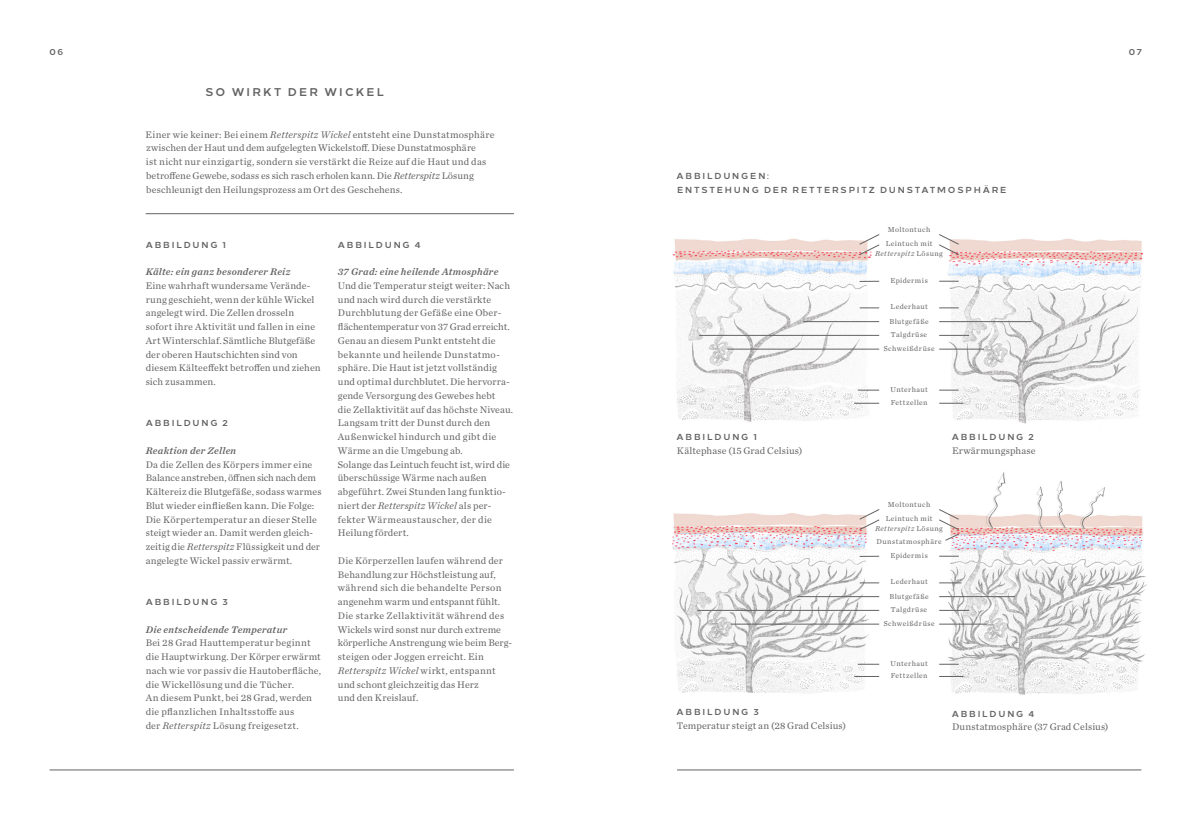
<style>
.page{position:relative;width:1191px;height:815px;background:#fff}
.page>*{position:absolute;margin:0;border:0;box-sizing:border-box;transform-origin:0 0}
.t1{font:700 11.25px "Loew";letter-spacing:.195em;color:#646363}
.t2{font:10px/13.8px "Chronicle Text G1";letter-spacing:.015em;color:#646363}
.t3{font:italic 10px "Chronicle Text G1 Semi";letter-spacing:.025em;color:#646363}
.t4{font:700 8.75px/13.8px "Loew";letter-spacing:.21em;color:#646363}
.t5{font:7.5px/13.9px "Chronicle Text G1";letter-spacing:.06em;color:#646363}
.t6{font:italic 7.5px "Chronicle Text G1";letter-spacing:.055em;color:#646363}
.s1{font-style:italic}
.s2{font-style:normal}
</style>
<div class="page">
<hr style="left:50px;top:770px;width:464px;height:1px;background:#646363">
<hr style="left:677px;top:770px;width:464px;height:1px;background:#646363">
<hr style="left:146px;top:213px;width:368px;height:1px;background:#646363">
<img style="left:672px;top:238px;width:201px;height:184px">
<img style="left:946px;top:238px;width:197px;height:186px">
<img style="left:672px;top:513px;width:201px;height:181px">
<img style="left:948px;top:472px;width:199px;height:223px">
<svg style="left:939px;top:234px;width:20px;height:21px"></svg>
<svg style="left:859px;top:234px;width:20px;height:21px"></svg>
<svg style="left:939px;top:281px;width:19px;height:1px"></svg>
<svg style="left:859px;top:281px;width:20px;height:1px"></svg>
<svg style="left:939px;top:308px;width:19px;height:1px"></svg>
<svg style="left:859px;top:308px;width:20px;height:1px"></svg>
<hr style="left:939px;top:321px;width:92px;height:1px;background:#646363">
<hr style="left:803px;top:321px;width:76px;height:1px;background:#646363">
<hr style="left:939px;top:335px;width:30px;height:1px;background:#646363">
<hr style="left:699px;top:335px;width:180px;height:1px;background:#646363">
<hr style="left:939px;top:349px;width:45px;height:1px;background:#646363">
<hr style="left:727px;top:349px;width:152px;height:1px;background:#646363">
<svg style="left:939px;top:390px;width:19px;height:1px"></svg>
<svg style="left:857px;top:390px;width:22px;height:1px"></svg>
<svg style="left:939px;top:403px;width:24px;height:1px"></svg>
<svg style="left:854px;top:403px;width:25px;height:1px"></svg>
<svg style="left:939px;top:583px;width:22px;height:1px"></svg>
<svg style="left:859px;top:583px;width:20px;height:1px"></svg>
<hr style="left:939px;top:596px;width:76px;height:1px;background:#646363">
<hr style="left:797px;top:596px;width:82px;height:1px;background:#646363">
<hr style="left:939px;top:610px;width:30px;height:1px;background:#646363">
<hr style="left:697px;top:610px;width:182px;height:1px;background:#646363">
<hr style="left:939px;top:624px;width:47px;height:1px;background:#646363">
<hr style="left:731px;top:624px;width:148px;height:1px;background:#646363">
<svg style="left:939px;top:664px;width:19px;height:1px"></svg>
<svg style="left:857px;top:664px;width:22px;height:1px"></svg>
<svg style="left:939px;top:676px;width:24px;height:1px"></svg>
<svg style="left:854px;top:676px;width:25px;height:1px"></svg>
<svg style="left:859px;top:509px;width:20px;height:21px"></svg>
<svg style="left:939px;top:556px;width:19px;height:1px"></svg>
<svg style="left:859px;top:556px;width:20px;height:1px"></svg>
<svg style="left:939px;top:509px;width:20px;height:32px"></svg>
<p class="t4" style="left:49px;top:44px;width:15px">06</p>
<p class="t4" style="left:1128px;top:44px;width:14px">07</p>
<p class="t1" style="left:205px;top:83px;width:180px">SO WIRKT DER WICKEL</p>
<p class="t2" style="left:146px;top:127px;width:350px">Einer wie keiner: Bei einem <span class="s1">Retterspitz Wickel</span> entsteht eine Dunstatmosphäre zwischen der Haut und dem aufgelegten Wickelstoff. Diese Dunstatmosphäre<br>ist nicht nur einzigartig, sondern sie verstärkt die Reize auf die Haut und das betroffene Gewebe, sodass es sich rasch erholen kann. Die <span class="s1">Retterspitz</span> Lösung beschleunigt den Heilungsprozess am Ort des Geschehens.</p>
<p class="t4" style="left:146px;top:237px;width:82px">ABBILDUNG 1</p>
<p class="t3" style="left:146px;top:264px;width:146px">Kälte: ein ganz besonderer Reiz</p>
<p class="t2" style="left:146px;top:278px;width:176px">Eine wahrhaft wundersame Verände&shy;rung geschieht, wenn der kühle Wickel angelegt wird. Die Zellen drosseln sofort ihre Aktivität und fallen in eine Art Winterschlaf. Sämtliche Blutgefäße der oberen Hautschichten sind von diesem Kälteeffekt betroffen und ziehen sich zusammen.</p>
<p class="t4" style="left:146px;top:416px;width:84px">ABBILDUNG 2</p>
<p class="t3" style="left:146px;top:443px;width:92px">Reaktion der Zellen</p>
<p class="t2" style="left:146px;top:457px;width:177px">Da die Zellen des Körpers immer eine Balance anstreben, öffnen sich nach dem Kältereiz die Blutgefäße, sodass warmes Blut wieder einfließen kann. Die Folge:<br>Die Körpertemperatur an dieser Stelle steigt wieder an. Damit werden gleich&shy;zeitig die <span class="s1">Retterspitz</span> Flüssigkeit und der angelegte Wickel passiv erwärmt.</p>
<p class="t4" style="left:146px;top:594px;width:84px">ABBILDUNG 3</p>
<p class="t3" style="left:146px;top:621px;width:143px">Die entscheidende Temperatur</p>
<p class="t2" style="left:146px;top:635px;width:177px">Bei 28 Grad Hauttemperatur beginnt die Hauptwirkung. Der Körper erwärmt nach wie vor passiv die Hautoberfläche, die Wickellösung und die Tücher.<br>An diesem Punkt, bei 28 Grad, werden die pflanzlichen Inhaltsstoffe aus<br>der <span class="s1">Retterspitz</span> Lösung freigesetzt.</p>
<p class="t4" style="left:338px;top:237px;width:84px">ABBILDUNG 4</p>
<p class="t3" style="left:338px;top:264px;width:162px">37 Grad: eine heilende Atmosphäre</p>
<p class="t2" style="left:338px;top:278px;width:177px">Und die Temperatur steigt weiter: Nach und nach wird durch die verstärkte Durchblutung der Gefäße eine Ober&shy;flächentemperatur von 37 Grad erreicht.<br>Genau an diesem Punkt entsteht die bekannte und heilende Dunstatmo&shy;sphäre. Die Haut ist jetzt vollständig und optimal durchblutet. Die hervorra&shy;gende Versorgung des Gewebes hebt<br>die Zellaktivität auf das höchste Niveau.<br>Langsam tritt der Dunst durch den Außenwickel hindurch und gibt die Wärme an die Umgebung ab.<br>Solange das Leintuch feucht ist, wird die überschüssige Wärme nach außen abgeführt. Zwei Stunden lang funktio&shy;niert der <span class="s1">Retterspitz Wickel</span> als per&shy;fekter Wärmeaustauscher, der die Heilung fördert.</p>
<p class="t2" style="left:338px;top:553px;width:176px">Die Körperzellen laufen während der Behandlung zur Höchstleistung auf, während sich die behandelte Person angenehm warm und entspannt fühlt.<br>Die starke Zellaktivität während des Wickels wird sonst nur durch extreme körperliche Anstrengung wie beim Berg&shy;steigen oder Joggen erreicht. Ein <span class="s1">Retterspitz Wickel</span> wirkt, entspannt und schont gleichzeitig das Herz<br>und den Kreislauf.</p>
<p class="t4" style="left:676px;top:168px;width:331px">ABBILDUNGEN:<br>ENTSTEHUNG DER RETTERSPITZ DUNSTATMOSPHÄRE</p>
<p class="t4" style="left:676px;top:430px;width:82px">ABBILDUNG 1</p>
<p class="t2" style="left:677px;top:443px;width:127px">Kältephase (15 Grad Celsius)</p>
<p class="t4" style="left:676px;top:705px;width:84px">ABBILDUNG 3</p>
<p class="t2" style="left:677px;top:718px;width:171px">Temperatur steigt an (28 Grad Celsius)</p>
<p class="t5" style="left:885px;top:222px;width:48px">Moltontuch<br>Leintuch mit</p>
<p class="t6" style="left:875px;top:248px;width:69px">Retterspitz <span class="s2">Lösung</span></p>
<p class="t5" style="left:890px;top:273px;width:39px">Epidermis</p>
<p class="t5" style="left:883px;top:299px;width:52px;text-align:center">Lederhaut<br>Blutgefäße<br>Talgdrüse<br>Schweißdrüse</p>
<p class="t5" style="left:890px;top:383px;width:39px;line-height:12.6px">Unterhaut<br>Fettzellen</p>
<p class="t4" style="left:951px;top:430px;width:84px">ABBILDUNG 2</p>
<p class="t2" style="left:952px;top:443px;width:85px">Erwärmungsphase</p>
<p class="t5" style="left:885px;top:497px;width:48px">Moltontuch<br>Leintuch mit</p>
<p class="t5" style="left:875px;top:521px;width:69px;text-align:center"><span class="s1">Retterspitz</span> Lösung<br>Dunstatmosphäre<br>Epidermis</p>
<p class="t5" style="left:883px;top:574px;width:52px;text-align:center">Lederhaut<br>Blutgefäße<br>Talgdrüse<br>Schweißdrüse</p>
<p class="t5" style="left:890px;top:658px;width:39px;line-height:11.8px">Unterhaut<br>Fettzellen</p>
<p class="t4" style="left:951px;top:706px;width:84px">ABBILDUNG 4</p>
<p class="t2" style="left:952px;top:719px;width:158px">Dunstatmosphäre (37 Grad Celsius)</p>
</div>
